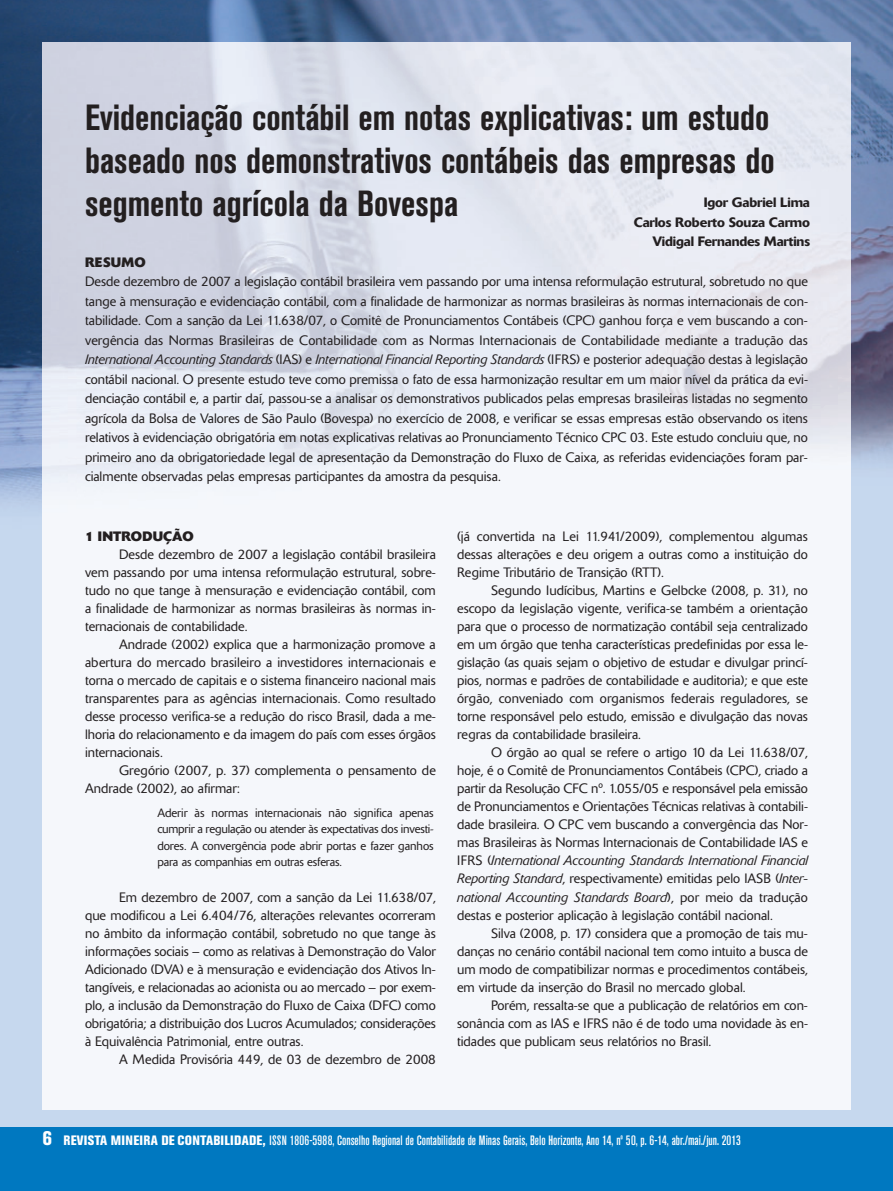
<style>
.page{position:relative;width:893px;height:1191px;background:#fff}
.page>*{position:absolute;margin:0;border:0;box-sizing:border-box;transform-origin:0 0}
.t1{font:700 condensed 36px/43.2px "Akzidenz Grotesk BE";color:#231f20}
.t2{font:300 13.5px/18px "Delta";color:#231f20;text-align:justify}
.t3{font:500 condensed 13.5px "Akzidenz Grotesk BE";color:#fff}
.t4{font:500 13.5px/19.5px "Delta";letter-spacing:-.01em;color:#231f20;text-align:right}
.t5{font:700 13.5px "Delta";letter-spacing:.01em;color:#231f20}
.t6{font:300 12px/16.5px "Delta";letter-spacing:-.01em;color:#231f20;text-align:justify}
.s1{font-style:italic}
.s2{font-weight:800;font-size:19.5px}
.s3{font-weight:800}
</style>
<div class="page">
<img style="left:0;top:0;width:893px;height:1127px">
<img style="left:43px;top:43px;width:807px;height:1066px">
<div style="left:0;top:1127px;width:893px;height:64px;background:#0078c0"></div>
<h1 class="t1" style="left:85px;top:99px;width:691px">Evidenciação contábil em notas explicativas: um estudo baseado nos demonstrativos contábeis das empresas do segmento agrícola da Bovespa</h1>
<p class="t5" style="left:85px;top:257px;width:62px">RESUMO</p>
<p class="t2" style="left:85px;top:273px;width:724px;line-height:19.5px">Desde dezembro de 2007 a legislação contábil brasileira vem passando por uma intensa reformulação estrutural, sobretudo no que tange à mensuração e evidenciação contábil, com a finalidade de harmonizar as normas brasileiras às normas internacionais de con&shy;tabilidade. Com a sanção da Lei 11.638/07, o Comitê de Pronunciamentos Contábeis (CPC) ganhou força e vem buscando a con&shy;vergência das Normas Brasileiras de Contabilidade com as Normas Internacionais de Contabilidade mediante a tradução das <span class="s1">International Accounting Standards</span> (IAS) e <span class="s1">International Financial Reporting Standards</span> (IFRS) e posterior adequação destas à legislação contábil nacional. O presente estudo teve como premissa o fato de essa harmonização resultar em um maior nível da prática da evi&shy;denciação contábil e, a partir daí, passou-se a analisar os demonstrativos publicados pelas empresas brasileiras listadas no segmento agrícola da Bolsa de Valores de São Paulo (Bovespa) no exercício de 2008, e verificar se essas empresas estão observando os itens relativos à evidenciação obrigatória em notas explicativas relativas ao Pronunciamento Técnico CPC 03. Este estudo concluiu que, no primeiro ano da obrigatoriedade legal de apresentação da Demonstração do Fluxo de Caixa, as referidas evidenciações foram par&shy;cialmente observadas pelas empresas participantes da amostra da pesquisa.</p>
<p class="t4" style="left:634px;top:194px;width:178px">Igor Gabriel Lima<br>Carlos Roberto Souza Carmo<br>Vidigal Fernandes Martins</p>
<p class="t5" style="left:85px;top:532px;width:110px">1 INTRODUÇÃO</p>
<p class="t2" style="left:85px;top:547px;width:352px;text-indent:34px">Desde dezembro de 2007 a legislação contábil brasileira vem passando por uma intensa reformulação estrutural, sobre&shy;tudo no que tange à mensuração e evidenciação contábil, com a finalidade de harmonizar as normas brasileiras às normas in&shy;ternacionais de contabilidade.</p>
<p class="t2" style="left:85px;top:637px;width:352px;text-indent:34px">Andrade (2002) explica que a harmonização promove a abertura do mercado brasileiro a investidores internacionais e torna o mercado de capitais e o sistema financeiro nacional mais transparentes para as agências internacionais. Como resultado desse processo verifica-se a redução do risco Brasil, dada a me&shy;lhoria do relacionamento e da imagem do país com esses órgãos internacionais.</p>
<p class="t2" style="left:85px;top:763px;width:352px;text-indent:34px">Gregório (2007, p. 37) complementa o pensamento de<br>Andrade (2002), ao afirmar:</p>
<p class="t6" style="left:157px;top:805px;width:278px">Aderir às normas internacionais não significa apenas cumprir a regulação ou atender às expectativas dos investi&shy;dores. A convergência pode abrir portas e fazer ganhos para as companhias em outras esferas.</p>
<p class="t2" style="left:85px;top:889px;width:352px;text-indent:34px">Em dezembro de 2007, com a sanção da Lei 11.638/07, que modificou a Lei 6.404/76, alterações relevantes ocorreram no âmbito da informação contábil, sobretudo no que tange às informações sociais – como as relativas à Demonstração do Valor Adicionado (DVA) e à mensuração e evidenciação dos Ativos In&shy;tangíveis, e relacionadas ao acionista ou ao mercado – por exem&shy;plo, a inclusão da Demonstração do Fluxo de Caixa (DFC) como obrigatória; a distribuição dos Lucros Acumulados; considerações à Equivalência Patrimonial, entre outras.</p>
<p class="t2" style="left:119px;top:1051px;width:318px">A Medida Provisória 449, de 03 de dezembro de 2008</p>
<p class="t2" style="left:457px;top:529px;width:352px">(já convertida na Lei 11.941/2009), complementou algumas dessas alterações e deu origem a outras como a instituição do Regime Tributário de Transição (RTT).</p>
<p class="t2" style="left:457px;top:583px;width:352px;text-indent:34px">Segundo Iudícibus, Martins e Gelbcke (2008, p. 31), no escopo da legislação vigente, verifica-se também a orientação para que o processo de normatização contábil seja centralizado em um órgão que tenha características predefinidas por essa le&shy;gislação (as quais sejam o objetivo de estudar e divulgar princí&shy;pios, normas e padrões de contabilidade e auditoria); e que este órgão, conveniado com organismos federais reguladores, se torne responsável pelo estudo, emissão e divulgação das novas regras da contabilidade brasileira.</p>
<p class="t2" style="left:457px;top:745px;width:352px;text-indent:34px">O órgão ao qual se refere o artigo 10 da Lei 11.638/07, hoje, é o Comitê de Pronunciamentos Contábeis (CPC), criado a partir da Resolução CFC nº. 1.055/05 e responsável pela emissão de Pronunciamentos e Orientações Técnicas relativas à contabili&shy;dade brasileira. O CPC vem buscando a convergência das Nor&shy;mas Brasileiras às Normas Internacionais de Contabilidade IAS e IFRS (<span class="s1">International Accounting Standards International Financial Reporting Standard</span>, respectivamente) emitidas pelo IASB (<span class="s1">Inter&shy;national Accounting Standards Board</span>), por meio da tradução destas e posterior aplicação à legislação contábil nacional.</p>
<p class="t2" style="left:457px;top:925px;width:352px;text-indent:34px">Silva (2008, p. 17) considera que a promoção de tais mu&shy;danças no cenário contábil nacional tem como intuito a busca de um modo de compatibilizar normas e procedimentos contábeis, em virtude da inserção do Brasil no mercado global.</p>
<p class="t2" style="left:457px;top:997px;width:352px;text-indent:34px">Porém, ressalta-se que a publicação de relatórios em con&shy;sonância com as IAS e IFRS não é de todo uma novidade às en&shy;tidades que publicam seus relatórios no Brasil.</p>
<p class="t3" style="left:43px;top:1135px;width:700px"><span class="s2">6</span> <span class="s3">REVISTA MINEIRA DE CONTABILIDADE,</span> ISSN 1806-5988, Conselho Regional de Contabilidade de Minas Gerais, Belo Horizonte, Ano 14, nº 50, p. 6-14, abr./mai./jun. 2013</p>
</div>
